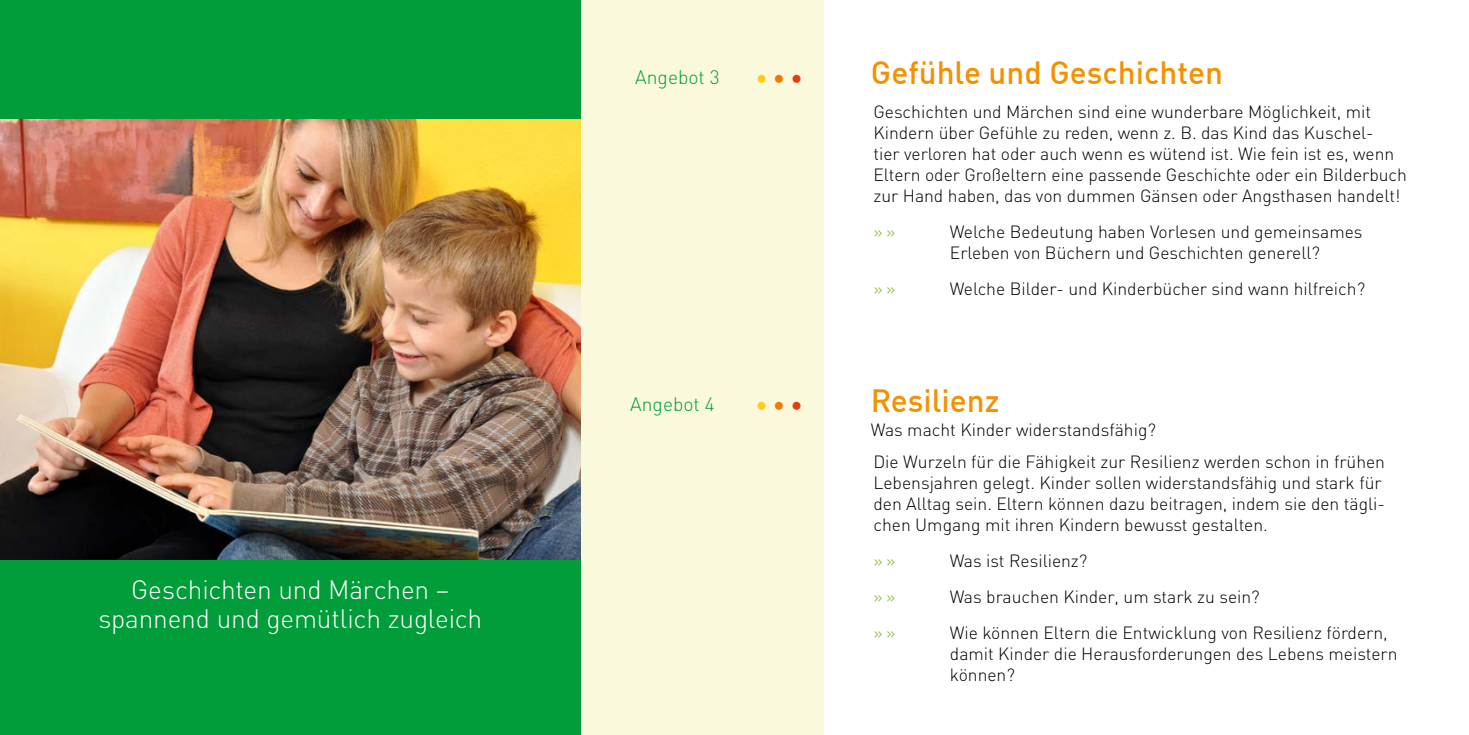
<style>
.page{position:relative;width:1469px;height:735px;background:#fff}
.page>*{position:absolute;margin:0;border:0;box-sizing:border-box;transform-origin:0 0}
.t1{font:500 31.5px "DIN Pro";color:#f39100}
.t2{font:300 26.25px/29.8px "DIN";letter-spacing:-.01em;color:#fff;text-align:center}
.t3{font:300 19.25px "DIN";color:#009d3a}
.t4{font:18.38px "Verdana";color:#fecd17}
.t5{font:300 17.5px/21px "DIN";color:#000}
.t6{font:300 17.5px "DIN";color:#85bc21}
.s1{color:#ef7c00}
.s2{color:#e73e07}
</style>
<div class="page">
<div style="left:719px;top:0;width:104px;height:734px;background:#fbf9db"></div>
<div style="left:580px;top:0;width:169px;height:734px;background:#fbf9db"></div>
<div style="left:0;top:0;width:580px;height:734px;background:#009d3a"></div>
<img style="left:0;top:119px;width:580px;height:440px">
<h2 class="t2" style="left:98px;top:573px;width:385px">Geschichten und Märchen – spannend und gemütlich zugleich</h2>
<p class="t3" style="left:635px;top:66px;width:86px">Angebot 3</p>
<p class="t4" style="left:756px;top:65px;width:48px">●<span class="s1">●</span><span class="s2">●</span></p>
<p class="t3" style="left:630px;top:392px;width:86px">Angebot 4</p>
<p class="t4" style="left:756px;top:391px;width:48px">●<span class="s1">●</span><span class="s2">●</span></p>
<h1 class="t1" style="left:871px;top:49px;width:353px">Gefühle und Geschichten</h1>
<p class="t5" style="left:873px;top:101px;width:535px">Geschichten und Märchen sind eine wunderbare Möglichkeit, mit Kindern über Gefühle zu reden, wenn z. B. das Kind das Kuschel-<br>tier verloren hat oder auch wenn es wütend ist. Wie fein ist es, wenn Eltern oder Großeltern eine passende Geschichte oder ein Bilderbuch zur Hand haben, das von dummen Gänsen oder Angsthasen handelt!</p>
<p class="t6" style="left:873px;top:221px;width:23px">»»</p>
<p class="t5" style="left:949px;top:221px;width:414px">Welche Bedeutung haben Vorlesen und gemeinsames<br>Erleben von Büchern und Geschichten generell?</p>
<p class="t6" style="left:873px;top:278px;width:23px">»»</p>
<p class="t5" style="left:949px;top:278px;width:417px">Welche Bilder- und Kinderbücher sind wann hilfreich?</p>
<h1 class="t1" style="left:871px;top:376px;width:130px">Resilienz</h1>
<p class="t5" style="left:871px;top:418px;width:286px">Was macht Kinder widerstandsfähig?</p>
<p class="t5" style="left:873px;top:451px;width:513px">Die Wurzeln für die Fähigkeit zur Resilienz werden schon in frühen Lebensjahren gelegt. Kinder sollen widerstandsfähig und stark für den Alltag sein. Eltern können dazu beitragen, indem sie den tägli&shy;chen Umgang mit ihren Kindern bewusst gestalten.</p>
<p class="t6" style="left:873px;top:550px;width:23px">»»</p>
<p class="t5" style="left:949px;top:550px;width:139px">Was ist Resilienz?</p>
<p class="t6" style="left:873px;top:585px;width:23px">»»</p>
<p class="t5" style="left:949px;top:585px;width:311px">Was brauchen Kinder, um stark zu sein?</p>
<p class="t6" style="left:873px;top:621px;width:23px">»»</p>
<p class="t5" style="left:949px;top:621px;width:449px">Wie können Eltern die Entwicklung von Resilienz fördern, damit Kinder die Herausforderungen des Lebens meistern können?</p>
</div>
